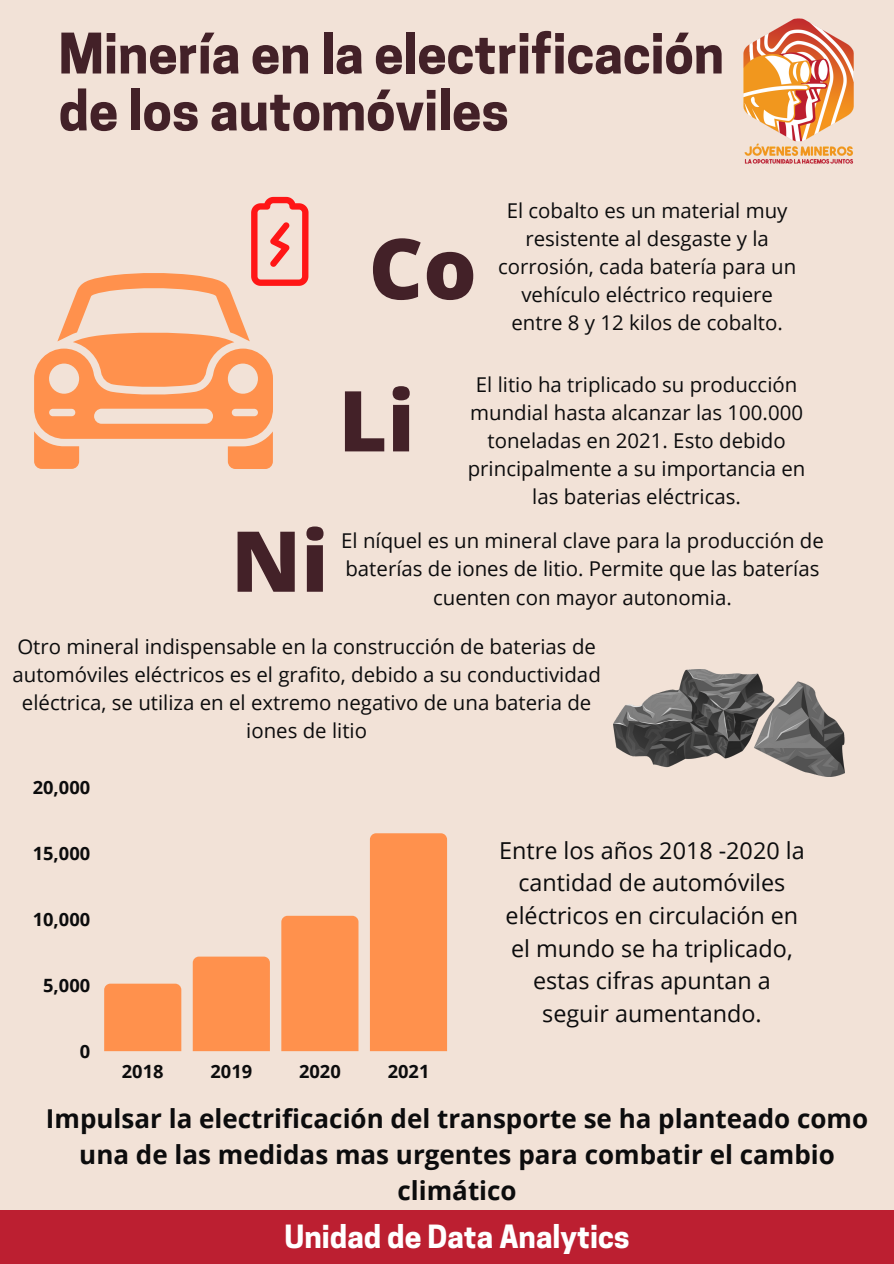
<style>
.page{position:relative;width:894px;height:1264px;background:#fff}
.page>*{position:absolute;margin:0;border:0;box-sizing:border-box;transform-origin:0 0}
.t1{font:800 84px/152.1px "Open Sans";color:#432128}
.t2{font:700 52.35px/56.8px "Cooper Hewitt";color:#432128}
.t3{font:700 30px "Cooper Hewitt";color:#fff}
.t4{font:700 25.95px/36px "Open Sans";color:#0c0c0d;text-align:center}
.t5{font:23.4px/32.7px "Open Sans";color:#0c0c0d;text-align:center}
.t6{font:20.4px/28.2px "Open Sans";color:#0c0c0d;text-align:center}
.t7{font:700 18.3px "Open Sans";color:#0c0c0d}
</style>
<div class="page">
<div style="left:0;top:0;width:893px;height:1263px;background:#f2e2d7"></div>
<svg style="left:34px;top:273px;width:239px;height:196px"></svg>
<svg style="left:251px;top:197px;width:57px;height:89px"></svg>
<div style="left:104px;top:983px;width:77px;height:68px;background:#ff914d"></div>
<div style="left:193px;top:956px;width:77px;height:95px;background:#ff914d"></div>
<div style="left:281px;top:915px;width:77px;height:136px;background:#ff914d"></div>
<div style="left:370px;top:833px;width:77px;height:218px;background:#ff914d"></div>
<img style="left:613px;top:669px;width:231px;height:107px">
<img style="left:743px;top:18px;width:111px;height:146px">
<div style="left:0;top:1210px;width:893px;height:53px;background:#bc1f31"></div>
<h2 class="t2" style="left:58px;top:32px;width:667px">Minería en la electrificación de los automóviles</h2>
<h1 class="t1" style="left:231px;top:483px;width:99px">Ni</h1>
<p class="t6" style="left:498px;top:195px;width:299px">El cobalto es un material muy resistente al desgaste y la corrosión, cada batería para un vehículo eléctrico requiere entre 8 y 12 kilos de cobalto.</p>
<h1 class="t1" style="left:338px;top:190px;width:140px;text-indent:30px">Co<br>Li</h1>
<p class="t6" style="left:467px;top:369px;width:339px">El litio ha triplicado su producción mundial hasta alcanzar las 100.000 toneladas en 2021. Esto debido principalmente a su importancia en las baterias eléctricas.</p>
<p class="t6" style="left:341px;top:526px;width:484px">El níquel es un mineral clave para la producción de baterías de iones de litio. Permite que las baterías cuenten con mayor autonomia.</p>
<p class="t6" style="left:12px;top:631px;width:589px">Otro mineral indispensable en la construcción de baterias de automóviles eléctricos es el grafito, debido a su conductividad eléctrica, se utiliza en el extremo negativo de una bateria de iones de litio</p>
<p class="t7" style="left:33px;top:774px;width:59px">20,000</p>
<p class="t7" style="left:33px;top:840px;width:59px">15,000</p>
<p class="t7" style="left:33px;top:906px;width:59px">10,000</p>
<p class="t7" style="left:43px;top:972px;width:49px">5,000</p>
<p class="t7" style="left:80px;top:1038px;width:12px">0</p>
<p class="t7" style="left:122px;top:1058px;width:43px">2018</p>
<p class="t7" style="left:210px;top:1058px;width:43px">2019</p>
<p class="t7" style="left:299px;top:1058px;width:43px">2020</p>
<p class="t7" style="left:387px;top:1058px;width:43px">2021</p>
<p class="t5" style="left:499px;top:833px;width:307px">Entre los años 2018 -2020 la cantidad de automóviles eléctricos en circulación en el mundo se ha triplicado, estas cifras apuntan a seguir aumentando.</p>
<p class="t4" style="left:46px;top:1099px;width:823px">Impulsar la electrificación del transporte se ha planteado como una de las medidas mas urgentes para combatir el cambio climático</p>
<h3 class="t3" style="left:284px;top:1225px;width:346px">Unidad de Data Analytics</h3>
</div>
